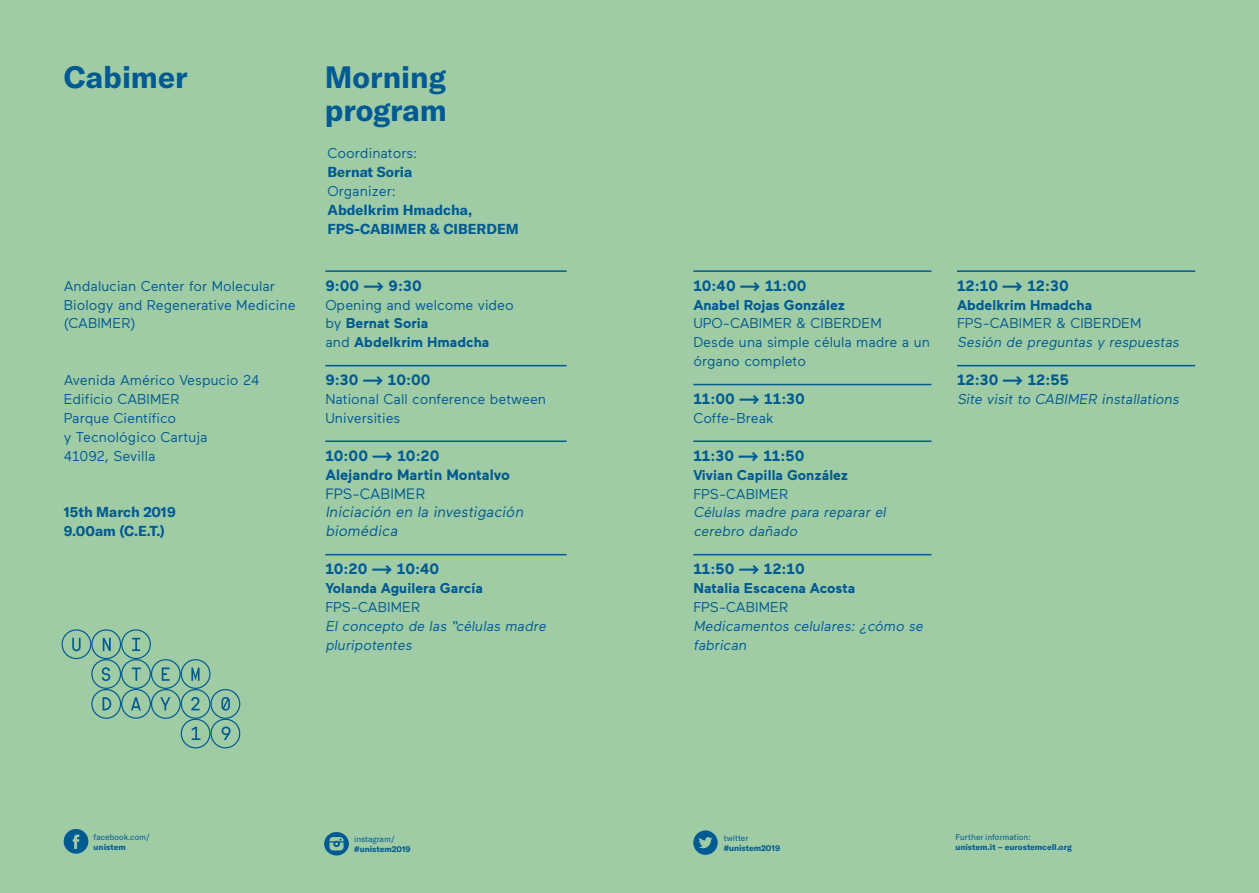
<style>
.page{position:relative;width:1259px;height:893px;background:#a0cca5}
.page>*{position:absolute;margin:0;border:0;box-sizing:border-box;transform-origin:0 0}
.t1{font:700 30.45px/33px "GT America";color:#015a92}
.t2{font:700 15px/18.9px "Maax";color:#015a92}
.t3{font:italic 15px/18.9px "Maax";color:#015a92}
.t4{font:15px "Maax";color:#015a92}
.t5{font:14.25px/18.9px "Maax";color:#015a92}
.t6{font:italic 14.25px/18.9px "Maax";color:#015a92}
.t7{font:700 14.25px "Maax";color:#015a92}
.t8{font:700 14.25px/18.9px "GT America";color:#015a92}
.t9{font:700 8.25px "GT America";color:#015a92}
.t10{font:8.25px "GT America";color:#015a92}
.s1{font-weight:700}
</style>
<div class="page">
<svg style="left:693px;top:830px;width:24px;height:25px"></svg>
<svg style="left:64px;top:829px;width:24px;height:25px"></svg>
<svg style="left:324px;top:832px;width:25px;height:23px"></svg>
<hr style="left:325px;top:270px;width:241px;height:2px;background:#015a92">
<hr style="left:325px;top:365px;width:241px;height:1px;background:#015a92">
<hr style="left:325px;top:440px;width:241px;height:2px;background:#015a92">
<hr style="left:325px;top:554px;width:241px;height:1px;background:#015a92">
<hr style="left:693px;top:270px;width:238px;height:2px;background:#015a92">
<hr style="left:693px;top:384px;width:238px;height:1px;background:#015a92">
<hr style="left:693px;top:440px;width:238px;height:2px;background:#015a92">
<hr style="left:693px;top:554px;width:238px;height:1px;background:#015a92">
<hr style="left:957px;top:270px;width:238px;height:2px;background:#015a92">
<hr style="left:957px;top:365px;width:238px;height:1px;background:#015a92">
<svg style="left:62px;top:629px;width:178px;height:119px"></svg>
<h1 class="t1" style="left:64px;top:60px;width:126px">Cabimer</h1>
<p class="t5" style="left:64px;top:276px;width:233px">Andalucian Center for Molecular<br>Biology and Regenerative Medicine (CABIMER)</p>
<p class="t5" style="left:64px;top:371px;width:197px">Avenida Américo Vespucio 24<br>Edificio CABIMER<br>Parque Científico<br>y Tecnológico Cartuja<br>41092, Sevilla</p>
<p class="t8" style="left:64px;top:503px;width:113px">15th March 2019<br>9.00am (C.E.T.)</p>
<h1 class="t1" style="left:325px;top:60px;width:124px">Morning program</h1>
<p class="t5" style="left:327px;top:144px;width:91px">Coordinators:</p>
<p class="t8" style="left:327px;top:162px;width:86px">Bernat Soria</p>
<p class="t5" style="left:327px;top:182px;width:70px">Organizer:</p>
<p class="t8" style="left:327px;top:200px;width:193px">Abdelkrim Hmadcha,<br>FPS-CABIMER &amp; CIBERDEM</p>
<p class="t2" style="left:325px;top:276px;width:98px">9:00 ---&gt; 9:30</p>
<p class="t5" style="left:325px;top:295px;width:190px">Opening and welcome video by <span class="s1">Bernat Soria<br></span>and <span class="s1">Abdelkrim Hmadcha</span></p>
<p class="t2" style="left:325px;top:371px;width:107px">9:30 ---&gt; 10:00</p>
<p class="t5" style="left:325px;top:390px;width:222px">National Call conference between<br>Universities</p>
<p class="t2" style="left:325px;top:446px;width:186px">10:00 ---&gt; 10:20<br>Alejandro Martin Montalvo</p>
<p class="t4" style="left:325px;top:485px;width:102px">FPS-CABIMER</p>
<p class="t3" style="left:325px;top:503px;width:202px">Iniciación en la investigación biomédica</p>
<p class="t2" style="left:325px;top:560px;width:115px">10:20 ---&gt; 10:40</p>
<p class="t7" style="left:325px;top:580px;width:159px">Yolanda Aguilera García</p>
<p class="t5" style="left:325px;top:598px;width:97px">FPS-CABIMER</p>
<p class="t6" style="left:325px;top:617px;width:225px">El concepto de las “células madre pluripotentes</p>
<p class="t10" style="left:94px;top:833px;width:58px">facebook.com/</p>
<p class="t9" style="left:94px;top:842px;width:34px">unistem</p>
<p class="t10" style="left:354px;top:834px;width:42px">instagram/</p>
<p class="t9" style="left:354px;top:843px;width:58px">#unistem2019</p>
<p class="t2" style="left:693px;top:276px;width:115px">10:40 ---&gt; 11:00</p>
<p class="t7" style="left:693px;top:297px;width:153px">Anabel Rojas González</p>
<p class="t5" style="left:693px;top:314px;width:238px">UPO-CABIMER &amp; CIBERDEM<br>Desde una simple célula madre a un órgano completo</p>
<p class="t2" style="left:693px;top:390px;width:113px">11:00 ---&gt; 11:30</p>
<p class="t5" style="left:693px;top:409px;width:82px">Coffe-Break</p>
<p class="t2" style="left:693px;top:446px;width:113px">11:30 ---&gt; 11:50</p>
<p class="t7" style="left:693px;top:467px;width:156px">Vivian Capilla González</p>
<p class="t5" style="left:693px;top:484px;width:97px">FPS-CABIMER</p>
<p class="t6" style="left:693px;top:503px;width:197px">Células madre para reparar el cerebro dañado</p>
<p class="t2" style="left:693px;top:560px;width:113px">11:50 ---&gt; 12:10</p>
<p class="t7" style="left:693px;top:580px;width:163px">Natalia Escacena Acosta</p>
<p class="t5" style="left:693px;top:598px;width:97px">FPS-CABIMER</p>
<p class="t6" style="left:693px;top:617px;width:234px">Medicamentos celulares: ¿cómo se fabrican</p>
<p class="t2" style="left:957px;top:276px;width:113px">12:10 ---&gt; 12:30</p>
<p class="t7" style="left:957px;top:297px;width:137px">Abdelkrim Hmadcha</p>
<p class="t5" style="left:957px;top:314px;width:186px">FPS-CABIMER &amp; CIBERDEM</p>
<p class="t6" style="left:957px;top:333px;width:226px">Sesión de preguntas y respuestas</p>
<p class="t2" style="left:957px;top:371px;width:114px">12:30 ---&gt; 12:55</p>
<p class="t6" style="left:957px;top:390px;width:226px">Site visit to CABIMER installations</p>
<p class="t10" style="left:723px;top:833px;width:26px">twitter</p>
<p class="t9" style="left:723px;top:843px;width:58px">#unistem2019</p>
<p class="t10" style="left:955px;top:833px;width:77px">Further information:</p>
<p class="t9" style="left:955px;top:842px;width:118px">unistem.it – eurostemcell.org</p>
</div>
